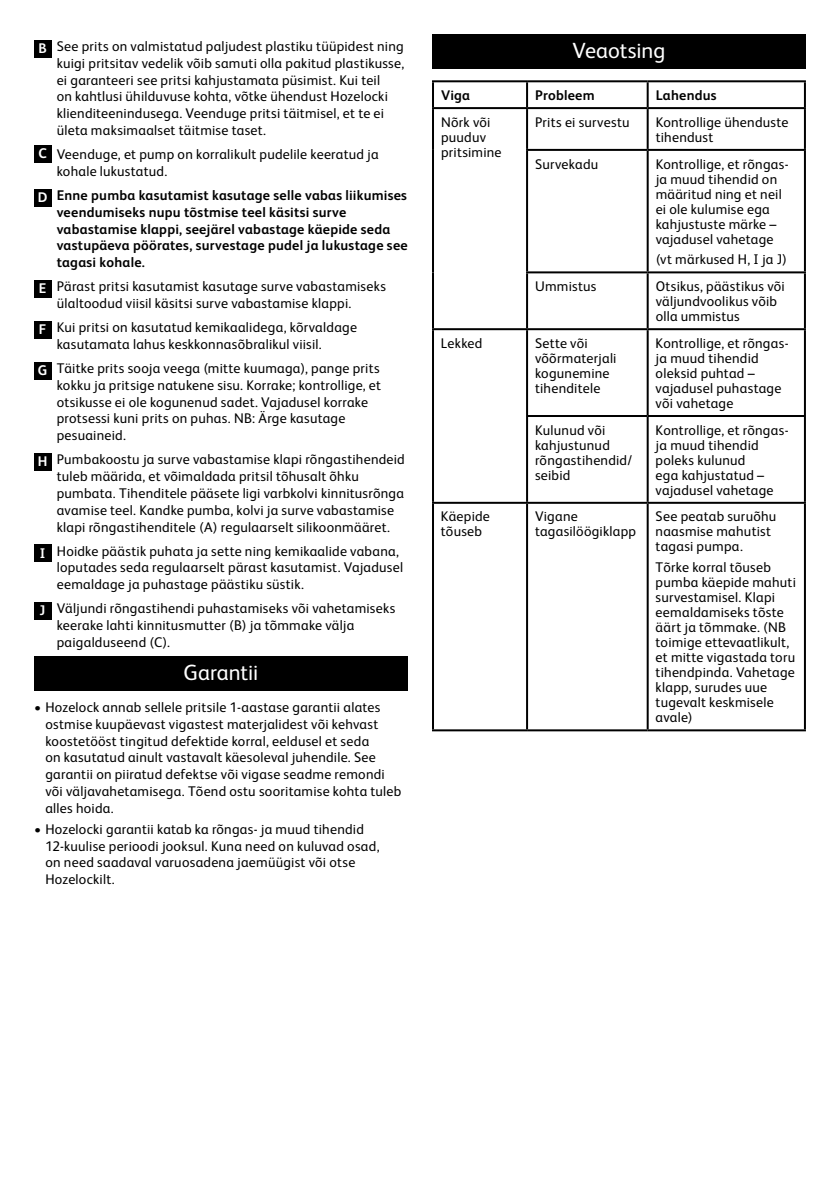
<style>
.page{position:relative;width:840px;height:1191px;background:#fff}
.page>*{position:absolute;margin:0;border:0;box-sizing:border-box;transform-origin:0 0}
.t1{font:22px "FS Albert Pro";letter-spacing:-.005em;color:#fff}
.t2{font:14px/15px "FS Albert Pro";letter-spacing:.015em;color:#000}
.t3{font:700 14px/16.8px "FS Albert Pro";letter-spacing:.015em;color:#000}
.s1{font-weight:700;color:#fff}
.s2{color:#fff}
</style>
<div class="page">
<div style="left:34px;top:40px;width:17px;height:17px;background:#000"></div>
<div style="left:34px;top:145px;width:17px;height:17px;background:#000"></div>
<div style="left:34px;top:189px;width:17px;height:17px;background:#000"></div>
<div style="left:34px;top:280px;width:17px;height:17px;background:#000"></div>
<div style="left:34px;top:321px;width:17px;height:17px;background:#000"></div>
<div style="left:34px;top:362px;width:17px;height:17px;background:#000"></div>
<div style="left:34px;top:453px;width:17px;height:17px;background:#000"></div>
<div style="left:34px;top:544px;width:17px;height:17px;background:#000"></div>
<div style="left:34px;top:602px;width:17px;height:17px;background:#000"></div>
<div style="left:34px;top:657px;width:374px;height:34px;background:#000"></div>
<div style="left:432px;top:34px;width:373px;height:34px;background:#000"></div>
<hr style="left:432px;top:80px;width:94px;height:2px;background:#000">
<hr style="left:432px;top:82px;width:2px;height:25px;background:#000">
<hr style="left:526px;top:80px;width:121px;height:2px;background:#000">
<hr style="left:525px;top:82px;width:2px;height:25px;background:#000">
<hr style="left:647px;top:80px;width:158px;height:2px;background:#000">
<hr style="left:646px;top:82px;width:2px;height:25px;background:#000">
<hr style="left:803px;top:82px;width:2px;height:25px;background:#000">
<hr style="left:432px;top:107px;width:94px;height:2px;background:#000">
<hr style="left:432px;top:109px;width:2px;height:41px;background:#000">
<hr style="left:526px;top:107px;width:121px;height:2px;background:#000">
<hr style="left:525px;top:109px;width:2px;height:40px;background:#000">
<hr style="left:647px;top:107px;width:158px;height:2px;background:#000">
<hr style="left:646px;top:109px;width:2px;height:40px;background:#000">
<hr style="left:803px;top:109px;width:2px;height:40px;background:#000">
<hr style="left:432px;top:150px;width:2px;height:122px;background:#000">
<hr style="left:525px;top:149px;width:122px;height:2px;background:#000">
<hr style="left:525px;top:151px;width:2px;height:120px;background:#000">
<hr style="left:647px;top:149px;width:158px;height:2px;background:#000">
<hr style="left:646px;top:151px;width:2px;height:120px;background:#000">
<hr style="left:803px;top:151px;width:2px;height:120px;background:#000">
<hr style="left:432px;top:272px;width:2px;height:56px;background:#000">
<hr style="left:525px;top:271px;width:122px;height:2px;background:#000">
<hr style="left:525px;top:273px;width:2px;height:55px;background:#000">
<hr style="left:647px;top:271px;width:158px;height:2px;background:#000">
<hr style="left:646px;top:273px;width:2px;height:55px;background:#000">
<hr style="left:803px;top:273px;width:2px;height:55px;background:#000">
<hr style="left:432px;top:328px;width:94px;height:2px;background:#000">
<hr style="left:432px;top:330px;width:2px;height:86px;background:#000">
<hr style="left:526px;top:328px;width:121px;height:2px;background:#000">
<hr style="left:525px;top:330px;width:2px;height:85px;background:#000">
<hr style="left:647px;top:328px;width:158px;height:2px;background:#000">
<hr style="left:646px;top:330px;width:2px;height:85px;background:#000">
<hr style="left:803px;top:330px;width:2px;height:85px;background:#000">
<hr style="left:432px;top:416px;width:2px;height:86px;background:#000">
<hr style="left:525px;top:415px;width:122px;height:2px;background:#000">
<hr style="left:525px;top:417px;width:2px;height:85px;background:#000">
<hr style="left:647px;top:415px;width:158px;height:2px;background:#000">
<hr style="left:646px;top:417px;width:2px;height:85px;background:#000">
<hr style="left:803px;top:417px;width:2px;height:85px;background:#000">
<hr style="left:432px;top:502px;width:94px;height:2px;background:#000">
<hr style="left:432px;top:504px;width:2px;height:225px;background:#000">
<hr style="left:526px;top:502px;width:121px;height:2px;background:#000">
<hr style="left:525px;top:504px;width:2px;height:225px;background:#000">
<hr style="left:647px;top:502px;width:158px;height:2px;background:#000">
<hr style="left:646px;top:504px;width:2px;height:225px;background:#000">
<hr style="left:803px;top:504px;width:2px;height:225px;background:#000">
<hr style="left:432px;top:729px;width:94px;height:2px;background:#000">
<hr style="left:526px;top:729px;width:121px;height:2px;background:#000">
<hr style="left:647px;top:729px;width:158px;height:2px;background:#000">
<p class="t2" style="left:57px;top:37px;width:349px;line-height:16.8px;text-indent:-18px"><span class="s1">B</span> See prits on valmistatud paljudest plastiku tüüpidest ning kuigi pritsitav vedelik võib samuti olla pakitud plastikusse, ei garanteeri see pritsi kahjustamata püsimist. Kui teil<br>on kahtlusi ühilduvuse kohta, võtke ühendust Hozelocki klienditeenindusega. Veenduge pritsi täitmisel, et te ei ületa maksimaalset täitmise taset.</p>
<p class="t2" style="left:57px;top:145px;width:323px;line-height:16.8px;text-indent:-18px"><span class="s1">C</span> Veenduge, et pump on korralikult pudelile keeratud ja kohale lukustatud.</p>
<p class="t3" style="left:57px;top:186px;width:352px;text-indent:-19px"><span class="s2">D</span> Enne pumba kasutamist kasutage selle vabas liikumises veendumiseks nupu tõstmise teel käsitsi surve vabastamise klappi, seejärel vabastage käepide seda vastupäeva pöörates, survestage pudel ja lukustage see tagasi kohale.</p>
<p class="t2" style="left:57px;top:277px;width:330px;line-height:16.8px;text-indent:-18px"><span class="s1">E</span> Pärast pritsi kasutamist kasutage surve vabastamiseks ülaltoodud viisil käsitsi surve vabastamise klappi.</p>
<p class="t2" style="left:57px;top:318px;width:301px;line-height:16.8px;text-indent:-18px"><span class="s1">F</span> Kui pritsi on kasutatud kemikaalidega, kõrvaldage kasutamata lahus keskkonnasõbralikul viisil.</p>
<p class="t2" style="left:57px;top:359px;width:325px;line-height:16.8px;text-indent:-19px"><span class="s1">G</span> Täitke prits sooja veega (mitte kuumaga), pange prits kokku ja pritsige natukene sisu. Korrake; kontrollige, et otsikusse ei ole kogunenud sadet. Vajadusel korrake protsessi kuni prits on puhas. NB: Ärge kasutage pesuaineid.</p>
<p class="t2" style="left:57px;top:450px;width:349px;line-height:16.8px;text-indent:-19px"><span class="s1">H</span> Pumbakoostu ja surve vabastamise klapi rõngastihendeid tuleb määrida, et võimaldada pritsil tõhusalt õhku pumbata. Tihenditele pääsete ligi varbkolvi kinnitusrõnga avamise teel. Kandke pumba, kolvi ja surve vabastamise klapi rõngastihenditele (A) regulaarselt silikoonmääret.</p>
<p class="t2" style="left:57px;top:541px;width:347px;line-height:16.8px;text-indent:-17px"><span class="s1">I</span> Hoidke päästik puhata ja sette ning kemikaalide vabana, loputades seda regulaarselt pärast kasutamist. Vajadusel eemaldage ja puhastage päästiku süstik.</p>
<p class="t2" style="left:57px;top:599px;width:340px;line-height:16.8px;text-indent:-17px"><span class="s1">J</span> Väljundi rõngastihendi puhastamiseks või vahetamiseks keerake lahti kinnitusmutter (B) ja tõmmake välja paigalduseend (C).</p>
<h1 class="t1" style="left:183px;top:657px;width:76px">Garantii</h1>
<p class="t2" style="left:45px;top:697px;width:357px;line-height:16.8px;text-indent:-11px">• Hozelock annab sellele pritsile 1-aastase garantii alates ostmise kuupäevast vigastest materjalidest või kehvast koostetööst tingitud defektide korral, eeldusel et seda<br>on kasutatud ainult vastavalt käesoleval juhendile. See garantii on piiratud defektse või vigase seadme remondi või väljavahetamisega. Tõend ostu sooritamise kohta tuleb alles hoida.</p>
<p class="t2" style="left:45px;top:819px;width:335px;line-height:16.8px;text-indent:-11px">• Hozelocki garantii katab ka rõngas- ja muud tihendid 12-kuulise perioodi jooksul. Kuna need on kuluvad osad, on need saadaval varuosadena jaemüügist või otse Hozelockilt.</p>
<h1 class="t1" style="left:572px;top:34px;width:94px">Veaotsing</h1>
<p class="t3" style="left:441px;top:86px;width:31px">Viga</p>
<p class="t3" style="left:534px;top:86px;width:61px">Probleem</p>
<p class="t3" style="left:655px;top:86px;width:62px">Lahendus</p>
<p class="t2" style="left:441px;top:114px;width:62px">Nõrk või puuduv pritsimine</p>
<p class="t2" style="left:534px;top:113px;width:96px">Prits ei survestu</p>
<p class="t2" style="left:655px;top:113px;width:134px">Kontrollige ühenduste tihendust</p>
<p class="t2" style="left:534px;top:155px;width:65px">Survekadu</p>
<p class="t2" style="left:655px;top:155px;width:134px">Kontrollige, et rõngas&shy;ja muud tihendid on määritud ning et neil ei ole kulumise ega kahjustuste märke – vajadusel vahetage</p>
<p class="t2" style="left:655px;top:251px;width:133px">(vt märkused H, I ja J)</p>
<p class="t2" style="left:534px;top:278px;width:63px">Ummistus</p>
<p class="t2" style="left:655px;top:278px;width:130px">Otsikus, päästikus või väljundvoolikus võib olla ummistus</p>
<p class="t2" style="left:440px;top:334px;width:43px">Lekked</p>
<p class="t2" style="left:534px;top:334px;width:83px">Sette või võõrmaterjali kogunemine tihenditele</p>
<p class="t2" style="left:655px;top:334px;width:134px">Kontrollige, et rõngas&shy;ja muud tihendid oleksid puhtad – vajadusel puhastage või vahetage</p>
<p class="t2" style="left:534px;top:421px;width:98px">Kulunud või kahjustunud rõngastihendid/ seibid</p>
<p class="t2" style="left:655px;top:421px;width:134px">Kontrollige, et rõngas&shy;ja muud tihendid poleks kulunud<br>ega kahjustatud – vajadusel vahetage</p>
<p class="t2" style="left:440px;top:508px;width:50px">Käepide tõuseb</p>
<p class="t2" style="left:534px;top:508px;width:103px">Vigane tagasilöögiklapp</p>
<p class="t2" style="left:655px;top:508px;width:122px">See peatab suruõhu naasmise mahutist tagasi pumpa.</p>
<p class="t2" style="left:655px;top:559px;width:142px">Tõrke korral tõuseb pumba käepide mahuti survestamisel. Klapi eemaldamiseks tõste äärt ja tõmmake. (NB toimige ettevaatlikult, et mitte vigastada toru tihendpinda. Vahetage klapp, surudes uue tugevalt keskmisele avale)</p>
</div>
